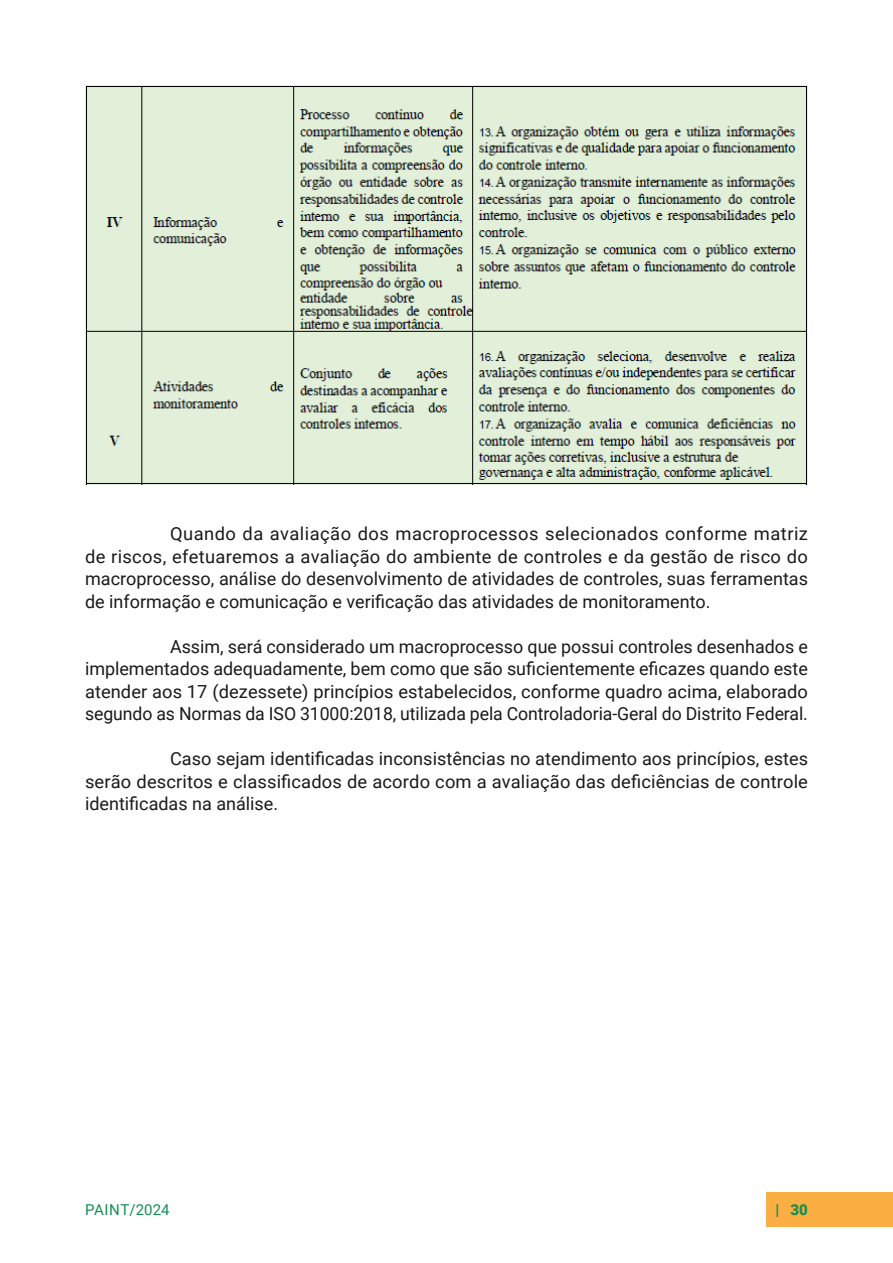
<style>
.page{position:relative;width:893px;height:1263px;background:#fff}
.page>*{position:absolute;margin:0;border:0;box-sizing:border-box;transform-origin:0 0}
.Titulo_de_imagem{font:18px/22.5px "Roboto";color:#1a1a1a;text-align:justify}
.t1{font:15px "Roboto";color:#128f52}
.t2{font:900 15px "Roboto";color:#128f52}
</style>
<div class="page">
<div style="left:766px;top:1192px;width:127px;height:34px;background:#fbae42"></div>
<img style="left:85px;top:85px;width:723px;height:399px">
<p class="Titulo_de_imagem" style="left:85px;top:522px;width:724px;text-indent:85px">Quando da avaliação dos macroprocessos selecionados conforme matriz de riscos, efetuaremos a avaliação do ambiente de controles e da gestão de risco do macroprocesso, análise do desenvolvimento de atividades de controles, suas ferramentas de informação e comunicação e verificação das atividades de monitoramento.</p>
<p class="Titulo_de_imagem" style="left:85px;top:634px;width:724px;text-indent:85px">Assim, será considerado um macroprocesso que possui controles desenhados e implementados adequadamente, bem como que são suficientemente eficazes quando este atender aos 17 (dezessete) princípios estabelecidos, conforme quadro acima, elaborado segundo as Normas da ISO 31000:2018, utilizada pela Controladoria-Geral do Distrito Federal.</p>
<p class="Titulo_de_imagem" style="left:85px;top:747px;width:724px;text-indent:85px">Caso sejam identificadas inconsistências no atendimento aos princípios, estes serão descritos e classificados de acordo com a avaliação das deficiências de controle identificadas na análise.</p>
<p class="t1" style="left:85px;top:1199px;width:86px">PAINT/2024</p>
<p class="t2" style="left:775px;top:1199px;width:34px">| 30</p>
</div>
